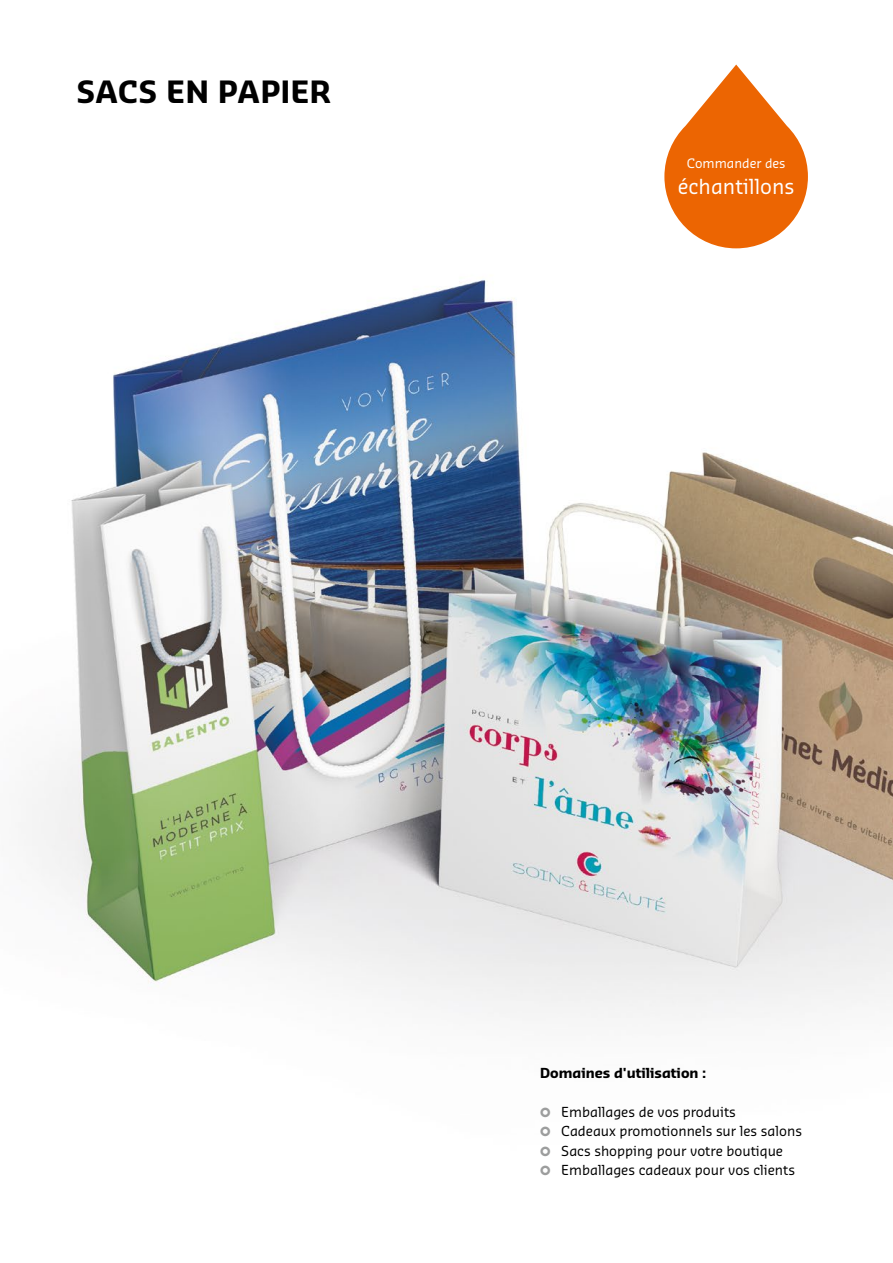
<style>
.page{position:relative;width:893px;height:1263px;background:#fff}
.page>*{position:absolute;margin:0;border:0;box-sizing:border-box;transform-origin:0 0}
.t1{font:700 30px "Sansa Pro";letter-spacing:.01em;color:#000}
.t2{font:20.25px "Sansa Pro";color:#fff}
.t3{font:13.5px/19.5px "Sansa Pro";color:#000}
.t4{font:700 13.5px "Sansa Pro";color:#000}
.t5{font:12.75px "Sansa Pro";color:#fff}
</style>
<div class="page">
<img style="left:32px;top:64px;width:861px;height:954px">
<svg style="left:664px;top:65px;width:144px;height:183px"></svg>
<h1 class="t1" style="left:77px;top:71px;width:256px">SACS EN PAPIER</h1>
<p class="t5" style="left:687px;top:154px;width:100px">Commander des</p>
<h2 class="t2" style="left:678px;top:172px;width:118px">échantillons</h2>
<p class="t4" style="left:540px;top:1063px;width:168px">Domaines d'utilisation :</p>
<p class="t3" style="left:561px;top:1102px;width:242px">Emballages de vos produits<br>Cadeaux promotionnels sur les salons Sacs shopping pour votre boutique Emballages cadeaux pour vos clients</p>
</div>
